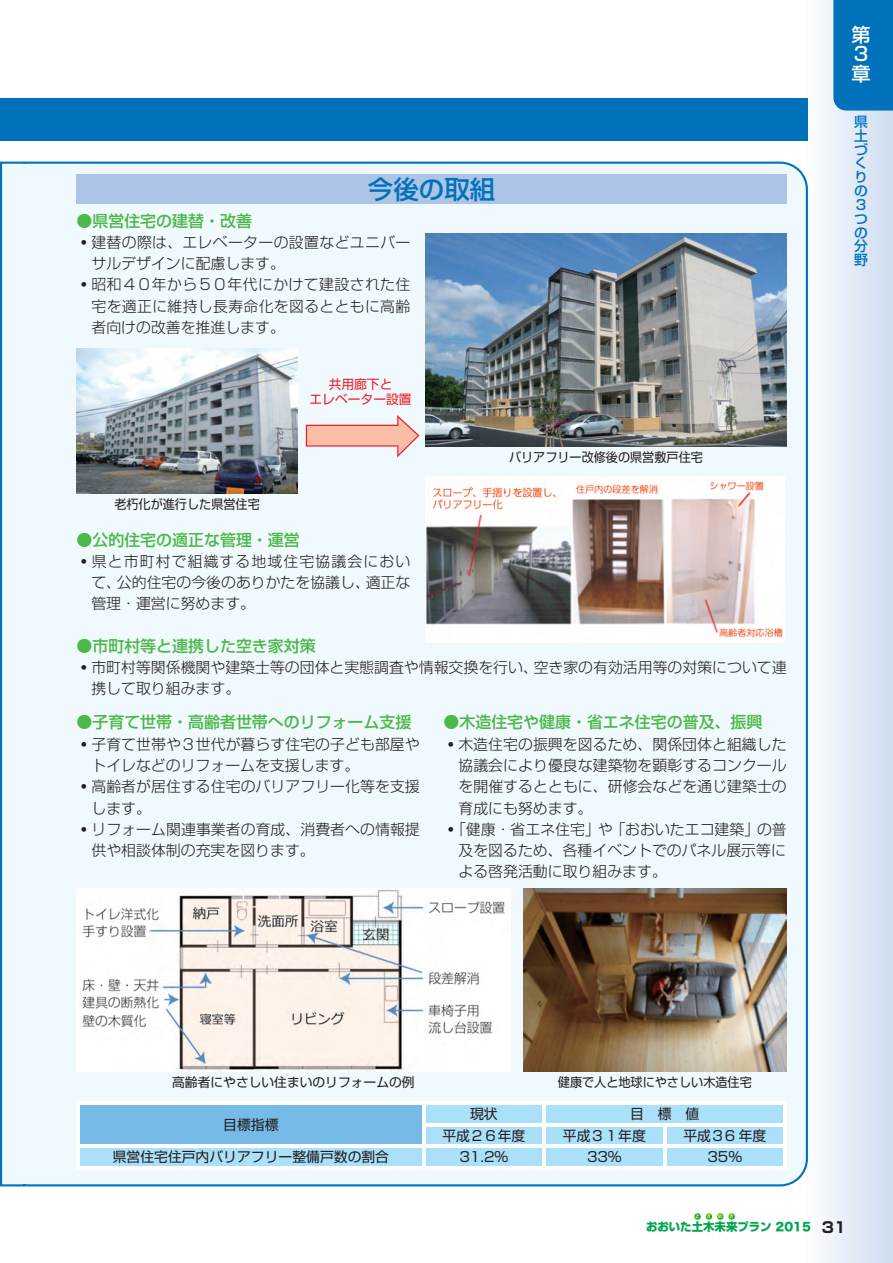
<style>
.page{position:relative;width:893px;height:1263px;background:#fff}
.page>*{position:absolute;margin:0;border:0;box-sizing:border-box;transform-origin:0 0}
.t1{font:500 25.5px "Shin Go Pr 6";color:#0072bc}
.t2{font:500 19.2px/19.2px "Shin Go Pr 6";color:#fff;text-align:justify}
.t3{font:500 15.9px "Shin Go Pr 6";color:#4cb848}
.t4{font:300 14.85px/21.3px "Shin Go Pr 6";letter-spacing:.005em;color:#231f20;text-align:justify}
.t5{font:300 14.85px "Shin Go Pr 6";letter-spacing:.025em;color:#231f20}
.t6{font:700 14.85px "Shin Go Pr 6";color:#231f20}
.t7{font:13.8px "Shin Go Pr 6";color:#231f20}
.t8{font:500 13.8px/13.8px "Shin Go Pr 6";color:#0072bc;text-align:justify}
.t9{font:12.75px "Shin Go Pr 6";color:#231f20;scale:.95 1}
.t10{font:12.75px "Shin Go Pr 6";color:#231f20}
.t11{font:12.75px/14.9px "Shin Go Pr 6";color:#ee1d23;text-align:center}
.t12{font:800 11.4px "Shin Go Pr 6";color:#00a54f}
.t13{font:700 4.8px "Shin Go Pr 6";color:#fff101}
.s1{font-weight:800}
.s2{font-family:"Hira Kaku Std W8";font-weight:400}
</style>
<div class="page">
<div style="left:806px;top:0;width:87px;height:1263px;background:linear-gradient(to right,#fcfefe,#cedcf0)"></div>
<svg style="left:694px;top:1213px;width:7px;height:7px"></svg>
<div style="left:706px;top:1213px;width:6px;height:7px;background:#00a54f;border-radius:50%"></div>
<div style="left:717px;top:1213px;width:6px;height:7px;background:#00a54f;border-radius:50%"></div>
<div style="left:728px;top:1213px;width:7px;height:7px;background:#00a54f;border-radius:50%"></div>
<div style="left:0;top:162px;width:808px;height:1024px;background:#f0f9fd"></div>
<div style="left:0;top:98px;width:808px;height:42px;background:#0072bc"></div>
<div style="left:833px;top:0;width:60px;height:111px;background:#0072bc"></div>
<img style="left:77px;top:889px;width:433px;height:182px">
<img style="left:523px;top:889px;width:264px;height:182px">
<img style="left:425px;top:234px;width:362px;height:212px">
<img style="left:77px;top:349px;width:221px;height:144px">
<img style="left:425px;top:476px;width:360px;height:166px">
<div style="left:77px;top:1101px;width:347px;height:45px;background:#76bae7"></div>
<div style="left:424px;top:1101px;width:120px;height:23px;background:#aae0f9"></div>
<div style="left:544px;top:1101px;width:241px;height:23px;background:#aae0f9"></div>
<div style="left:424px;top:1124px;width:120px;height:22px;background:#aae0f9"></div>
<div style="left:544px;top:1124px;width:121px;height:22px;background:#aae0f9"></div>
<div style="left:665px;top:1124px;width:122px;height:22px;background:#aae0f9"></div>
<div style="left:77px;top:1146px;width:347px;height:23px;background:#aae0f9"></div>
<div style="left:424px;top:1146px;width:120px;height:23px;background:#aae0f9"></div>
<div style="left:544px;top:1146px;width:121px;height:23px;background:#aae0f9"></div>
<div style="left:665px;top:1146px;width:122px;height:23px;background:#aae0f9"></div>
<hr style="left:77px;top:1101px;width:3px;height:68px;background:#fff">
<hr style="left:422px;top:1101px;width:3px;height:68px;background:#fff">
<hr style="left:543px;top:1101px;width:3px;height:68px;background:#fff">
<hr style="left:663px;top:1123px;width:3px;height:46px;background:#fff">
<hr style="left:783px;top:1101px;width:4px;height:68px;background:#fff">
<hr style="left:77px;top:1101px;width:710px;height:3px;background:#fff">
<hr style="left:422px;top:1123px;width:365px;height:3px;background:#fff">
<hr style="left:77px;top:1144px;width:710px;height:4px;background:#fff">
<hr style="left:77px;top:1166px;width:710px;height:3px;background:#fff">
<div style="left:77px;top:174px;width:710px;height:30px;background:#adc4e5"></div>
<svg style="left:306px;top:415px;width:113px;height:42px"></svg>
<h1 class="t1" style="left:368px;top:168px;width:129px">今後の取組</h1>
<p class="t3" style="left:77px;top:208px;width:177px">●県営住宅の建替・改善</p>
<p class="t5" style="left:77px;top:230px;width:335px"><span class="s1">・</span>建替の際は、エレベーターの設置などユニバー</p>
<p class="t4" style="left:92px;top:252px;width:195px">サルデザインに配慮します。</p>
<p class="t5" style="left:77px;top:273px;width:335px"><span class="s1">・</span>昭和４０年から５０年代にかけて建設された住</p>
<p class="t4" style="left:92px;top:294px;width:320px">宅を適正に維持し長寿命化を図るとともに高齢</p>
<p class="t4" style="left:91px;top:315px;width:195px">者向けの改善を推進します。</p>
<p class="t9" style="left:114px;top:493px;width:155px">老朽化が進行した県営住宅</p>
<p class="t11" style="left:310px;top:375px;width:104px">共用廊下と<br>エレベーター設置</p>
<p class="t9" style="left:509px;top:447px;width:206px">バリアフリー改修後の県営敷戸住宅</p>
<p class="t3" style="left:77px;top:526px;width:225px">●公的住宅の適正な管理・運営</p>
<p class="t4" style="left:91px;top:549px;width:320px;text-indent:-15px"><span class="s1">・</span>県と市町村で組織する地域住宅協議会において、公的住宅の今後のありかたを協議し、適正な管理・運営に努めます。</p>
<p class="t3" style="left:77px;top:633px;width:241px">●市町村等と連携した空き家対策</p>
<p class="t4" style="left:91px;top:655px;width:697px;text-indent:-15px"><span class="s1">・</span>市町村等関係機関や建築士等の団体と実態調査や情報交換を行い、空き家の有効活用等の対策について連携して取り組みます。</p>
<p class="t3" style="left:77px;top:709px;width:336px">●子育て世帯・高齢者世帯へのリフォーム支援</p>
<p class="t4" style="left:77px;top:732px;width:345px"><span class="s1">・</span>子育て世帯や３世代が暮らす住宅の子ども部屋や</p>
<p class="t4" style="left:91px;top:753px;width:269px">トイレなどのリフォームを支援します。</p>
<p class="t4" style="left:77px;top:775px;width:345px"><span class="s1">・</span>高齢者が居住する住宅のバリアフリー化等を支援</p>
<p class="t4" style="left:92px;top:796px;width:61px">します。</p>
<p class="t4" style="left:77px;top:817px;width:345px"><span class="s1">・</span>リフォーム関連事業者の育成、消費者への情報提</p>
<p class="t4" style="left:92px;top:838px;width:225px">供や相談体制の充実を図ります。</p>
<p class="t3" style="left:443px;top:709px;width:320px">●木造住宅や健康・省エネ住宅の普及、振興</p>
<p class="t4" style="left:443px;top:732px;width:345px"><span class="s1">・</span>木造住宅の振興を図るため、関係団体と組織した</p>
<p class="t4" style="left:458px;top:753px;width:330px">協議会により優良な建築物を顕彰するコンクール</p>
<p class="t4" style="left:458px;top:775px;width:330px">を開催するとともに、研修会などを通じ建築士の</p>
<p class="t4" style="left:458px;top:796px;width:135px">育成にも努めます。</p>
<p class="t4" style="left:444px;top:817px;width:345px"><span class="s1">・</span>「健康・省エネ住宅」や「おおいたエコ建築」の普</p>
<p class="t4" style="left:458px;top:838px;width:329px">及を図るため、各種イベントでのパネル展示等に</p>
<p class="t4" style="left:458px;top:860px;width:210px">よる啓発活動に取り組みます。</p>
<p class="t2" style="left:851px;top:24px;width:21px">第３章</p>
<p class="t8" style="left:854px;top:114px;width:15px">県土づくりの３つの分野</p>
<p class="t10" style="left:172px;top:1072px;width:244px">高齢者にやさしい住まいのリフォームの例</p>
<p class="t9" style="left:558px;top:1072px;width:206px">健康で人と地球にやさしい木造住宅</p>
<p class="t7" style="left:223px;top:1113px;width:57px">目標指標</p>
<p class="t7" style="left:470px;top:1102px;width:29px">現状</p>
<p class="t7" style="left:630px;top:1102px;width:71px">目　標　値</p>
<p class="t7" style="left:442px;top:1124px;width:84px">平成２６年度</p>
<p class="t7" style="left:563px;top:1124px;width:84px">平成３１年度</p>
<p class="t7" style="left:683px;top:1124px;width:85px">平成３6 年度</p>
<p class="t7" style="left:113px;top:1146px;width:278px">県営住宅住戸内バリアフリー整備戸数の割合</p>
<p class="t7" style="left:459px;top:1146px;width:50px">31.2%</p>
<p class="t7" style="left:587px;top:1146px;width:36px">33%</p>
<p class="t7" style="left:707px;top:1146px;width:36px">35%</p>
<p class="t13" style="left:695px;top:1212px;width:6px">と</p>
<p class="t13" style="left:707px;top:1212px;width:6px">き</p>
<p class="t13" style="left:718px;top:1212px;width:6px">め</p>
<p class="t13" style="left:729px;top:1212px;width:6px">き</p>
<p class="t12" style="left:646px;top:1217px;width:166px">おおいた土木未来プラン <span class="s2">2015</span></p>
<p class="t6" style="left:822px;top:1215px;width:26px">31</p>
</div>
